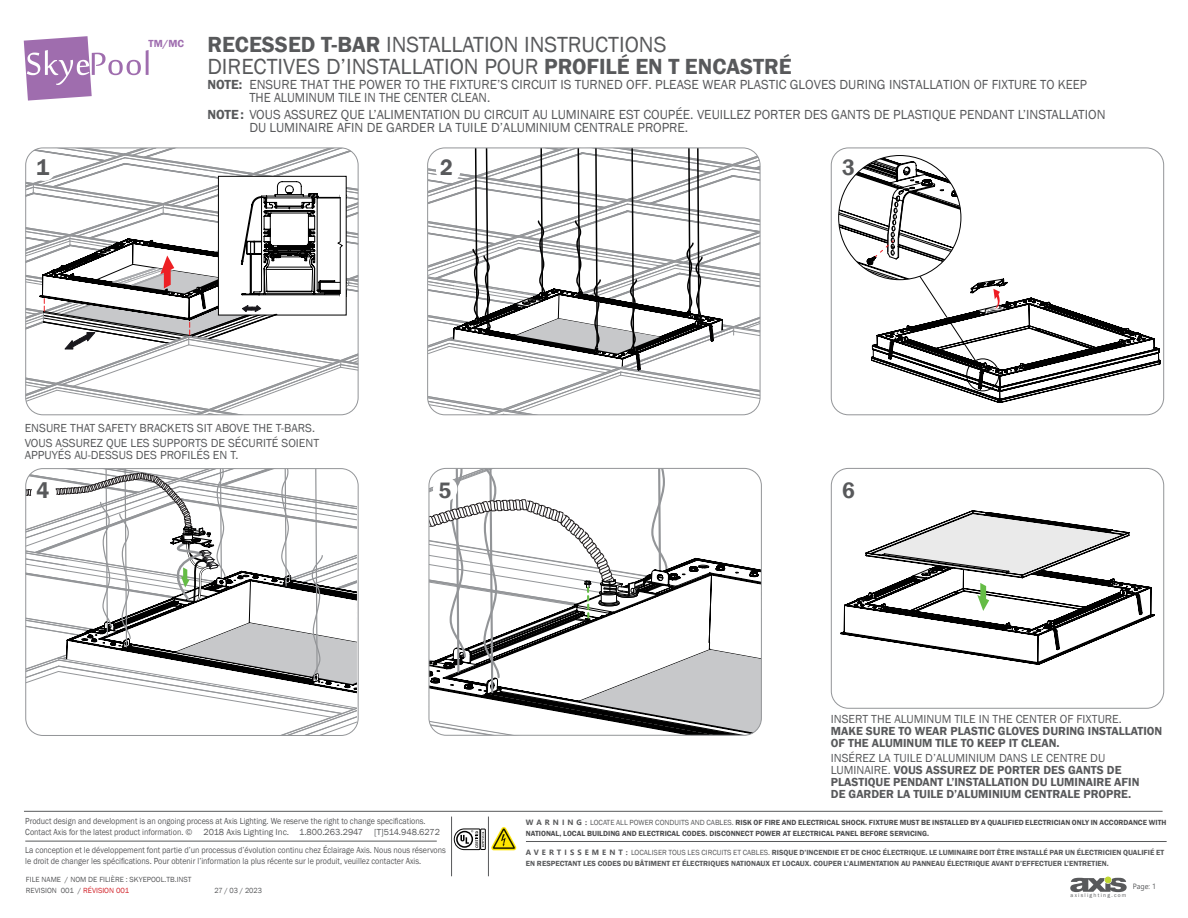
<style>
.page{position:relative;width:1188px;height:918px;background:#fff}
.page>*{position:absolute;margin:0;border:0;box-sizing:border-box;transform-origin:0 0}
.t1{font:600 22.95px "Franklin Gothic";color:#58595b;scale:.95 1}
.t2{font:22.5px/22.5px "Franklin Gothic";color:#58595b}
.t3{font:13.5px/13.5px "Franklin Gothic";color:#58595b}
.t4{font:600 12px/12px "Franklin Gothic";color:#58595b}
.t5{font:12px/15px "Franklin Gothic";color:#58595b}
.t6{font:600 10.5px "Franklin Gothic";color:#9f6daf}
.t7{font:9px/10.8px "Franklin Gothic";color:#58595b;scale:.9 1}
.t8{font:600 7.65px/10.9px "Franklin Gothic";color:#58595b}
.t9{font:600 7.65px/10.9px "Franklin Gothic";color:#4d4d4f}
.t10{font:7.65px/11.1px "Franklin Gothic";color:#58595b}
.t11{font:7.65px "Franklin Gothic";color:#58595b;scale:.95 1}
.t12{font:7.65px "Segoe UI";color:#58595b;scale:.95 1}
.t13{font:5.55px "Franklin Gothic";letter-spacing:.225em;color:#58595b}
.s1{font-weight:600}
.s2{font-weight:400}
.s3{font-family:"Segoe UI";font-weight:700;color:#58595b}
.s4{font-weight:400;color:#58595b}
.s5{color:#d2232a}
.s6{font-family:"Segoe UI";font-weight:700}
</style>
<div class="page">
<svg style="left:27px;top:148px;width:331px;height:267px"></svg>
<div style="left:25px;top:148px;width:333px;height:267px;border:1px solid #939598;border-radius:17px"></div>
<div style="left:831px;top:148px;width:333px;height:267px;border:1px solid #939598;border-radius:17px"></div>
<svg style="left:428px;top:148px;width:333px;height:267px"></svg>
<div style="left:427px;top:148px;width:333px;height:267px;border:1px solid #939598;border-radius:17px"></div>
<svg style="left:27px;top:470px;width:330px;height:264px"></svg>
<div style="left:25px;top:468px;width:334px;height:268px;border:1px solid #939598;border-radius:17px"></div>
<svg style="left:429px;top:468px;width:331px;height:268px"></svg>
<div style="left:429px;top:468px;width:333px;height:268px;border:1px solid #939598;border-radius:17px"></div>
<div style="left:831px;top:468px;width:333px;height:241px;border:1px solid #939598;border-radius:17px"></div>
<svg style="left:839px;top:156px;width:322px;height:246px"></svg>
<svg style="left:841px;top:511px;width:313px;height:153px"></svg>
<svg style="left:1070px;top:877px;width:57px;height:15px"></svg>
<hr style="left:24px;top:811px;width:1139px;height:1px;background:#58595b">
<hr style="left:25px;top:841px;width:412px;height:1px;background:#58595b">
<hr style="left:488px;top:817px;width:1px;height:59px;background:#58595b">
<hr style="left:451px;top:817px;width:1px;height:59px;background:#58595b">
<div style="left:481px;top:829px;width:4px;height:21px;border:1px solid #000"></div>
<svg style="left:454px;top:829px;width:30px;height:21px"></svg>
<img style="left:491px;top:827px;width:26px;height:23px">
<hr style="left:526px;top:841px;width:641px;height:1px;background:#58595b">
<svg style="left:24px;top:36px;width:125px;height:65px"></svg>
<div style="left:32px;top:157px;width:24px;height:24px;background:#fff;border-radius:50%"></div>
<div style="left:436px;top:158px;width:24px;height:25px;background:#fff;border-radius:50%"></div>
<div style="left:31px;top:481px;width:25px;height:25px;background:#fff;border-radius:50%"></div>
<div style="left:433px;top:477px;width:24px;height:24px;background:#fff;border-radius:50%"></div>
<div style="left:438px;top:157px;width:17px;height:20px;background:#fff"></div>
<div style="left:36px;top:481px;width:14px;height:19px;background:#fff"></div>
<p class="t6" style="left:149px;top:37px;width:37px">TM/MC</p>
<h2 class="t2" style="left:207px;top:34px;width:586px"><span class="s1">RECESSED T-BAR</span> INSTALLATION INSTRUCTIONS<br>DIRECTIVES D’INSTALLATION POUR <span class="s1">PROFILÉ EN T ENCASTRÉ</span></h2>
<h3 class="t3" style="left:249px;top:78px;width:839px;text-indent:-42px"><span class="s1">NOTE:</span> ENSURE THAT THE POWER TO THE FIXTURE’S CIRCUIT IS TURNED OFF. PLEASE WEAR PLASTIC GLOVES DURING INSTALLATION OF FIXTURE TO KEEP<br>THE ALUMINUM TILE IN THE CENTER CLEAN.</h3>
<h3 class="t3" style="left:249px;top:108px;width:858px;text-indent:-42px"><span class="s1">NOTE:</span> VOUS ASSUREZ QUE L’ALIMENTATION DU CIRCUIT AU LUMINAIRE EST COUPÉE. VEUILLEZ PORTER DES GANTS DE PLASTIQUE PENDANT L’INSTALLATION<br>DU LUMINAIRE AFIN DE GARDER LA TUILE D’ALUMINIUM CENTRALE PROPRE.</h3>
<h1 class="t1" style="left:37px;top:154px;width:15px">1</h1>
<h1 class="t1" style="left:440px;top:153px;width:15px">2</h1>
<h1 class="t1" style="left:842px;top:154px;width:15px">3</h1>
<h3 class="t5" style="left:25px;top:421px;width:296px">ENSURE THAT SAFETY BRACKETS SIT ABOVE THE T-BARS.<br>VOUS ASSUREZ QUE LES SUPPORTS DE SÉCURITÉ SOIENT</h3>
<h3 class="t5" style="left:25px;top:448px;width:215px">APPUYÉS AU-DESSUS DES PROFILÉS EN T.</h3>
<h1 class="t1" style="left:37px;top:476px;width:15px">4</h1>
<h1 class="t1" style="left:438px;top:476px;width:15px">5</h1>
<h1 class="t1" style="left:842px;top:476px;width:15px">6</h1>
<h3 class="t5" style="left:831px;top:712px;width:292px">INSERT THE ALUMINUM TILE IN THE CENTER OF FIXTURE.</h3>
<h3 class="t4" style="left:831px;top:725px;width:333px">MAKE SURE TO WEAR PLASTIC GLOVES DURING INSTALLATION<br>OF THE ALUMINUM TILE TO KEEP IT CLEAN.</h3>
<h3 class="t4" style="left:831px;top:752px;width:310px"><span class="s2">INSÉREZ LA TUILE D’ALUMINIUM DANS LE CENTRE DU LUMINAIRE.</span> VOUS ASSUREZ DE PORTER DES GANTS DE PLASTIQUE PENDANT L’INSTALLATION DU LUMINAIRE AFIN DE GARDER LA TUILE D’ALUMINIUM CENTRALE PROPRE.</h3>
<p class="t7" style="left:25px;top:816px;width:462px">Product design and development is an ongoing process at Axis Lighting. We reserve the right to change specifications.<br>Contact Axis for the latest product information. © 2018 Axis Lighting Inc. 1.800.263.2947 [T]514.948.6272</p>
<p class="t9" style="left:526px;top:817px;width:642px"><span class="s3">W A R N I N G :</span> <span class="s4">LOCATE ALL POWER CONDUITS AND CABLES.</span> RISK OF FIRE AND ELECTRICAL SHOCK. FIXTURE MUST BE INSTALLED BY A QUALIFIED ELECTRICIAN ONLY IN ACCORDANCE WITH<br>NATIONAL, LOCAL BUILDING AND ELECTRICAL CODES. DISCONNECT POWER AT ELECTRICAL PANEL BEFORE SERVICING.</p>
<p class="t7" style="left:25px;top:845px;width:469px">La conception et le développement font partie d’un processus d’évolution continu chez Éclairage Axis. Nous nous réservons le droit de changer les spécifications. Pour obtenir l’information la plus récente sur le produit, veuillez contacter Axis.</p>
<p class="t10" style="left:26px;top:874px;width:167px">FILE NAME / NOM DE FILIÈRE : SKYEPOOL.TB.INST<br>REVISION 001 / <span class="s5">RÉVISION 001</span></p>
<p class="t11" style="left:214px;top:885px;width:52px">27 / 03 / 2023</p>
<p class="t8" style="left:526px;top:847px;width:640px"><span class="s6">A V E R T I S S E M E N T :</span> <span class="s2">LOCALISER TOUS LES CIRCUITS ET CABLES.</span> RISQUE D’INCENDIE ET DE CHOC ÉLECTRIQUE. LE LUMINAIRE DOIT ÊTRE INSTALLÉ PAR UN ÉLECTRICIEN QUALIFIÉ ET<br>EN RESPECTANT LES CODES DU BÂTIMENT ET ÉLECTRIQUES NATIONAUX ET LOCAUX. COUPER L’ALIMENTATION AU PANNEAU ÉLECTRIQUE AVANT D’EFFECTUER L’ENTRETIEN.</p>
<p class="t12" style="left:1133px;top:879px;width:26px">Page: 1</p>
<p class="t13" style="left:1071px;top:891px;width:57px">axislighting.com</p>
</div>
